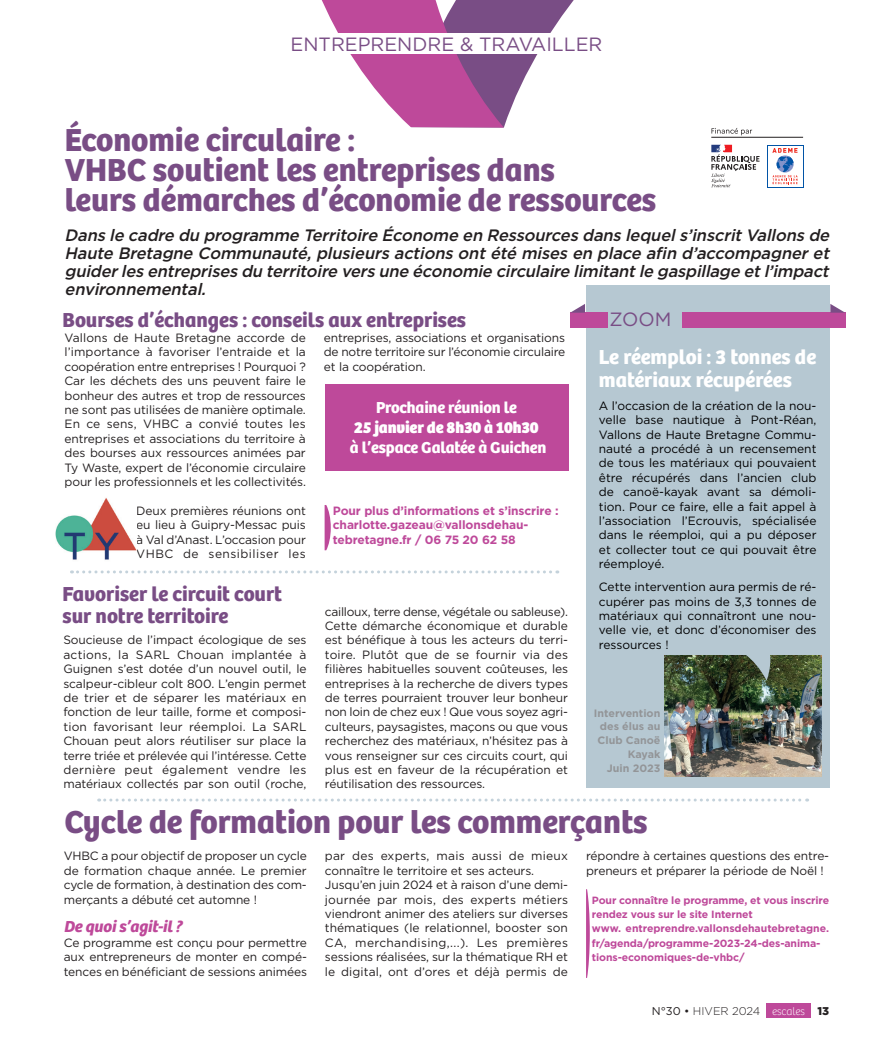
<style>
.page{position:relative;width:893px;height:1063px;background:#fff}
.page>*{position:absolute;margin:0;border:0;box-sizing:border-box;transform-origin:0 0}
.t1{font:700 33px/30px "Bree";color:#794d85}
.t2{font:700 21px/22.5px "Bree";color:#794d85}
.t3{font:700 21px/22.5px "Bree";color:#fff}
.t4{font:19.2px "Gotham";color:#794d85}
.t5{font:italic 500 16.5px/18px "Gotham";color:#231f20;text-align:justify}
.t6{font:700 16.5px "Bree";letter-spacing:-.01em;color:#fff}
.t7{font:800 16.5px "Bree";letter-spacing:-.01em;color:#fff}
.t8{font:italic 700 16.5px "Bree";letter-spacing:-.01em;color:#be499a}
.t9{font:12px/14.4px "Gotham";letter-spacing:-.01em;color:#231f20;text-align:justify}
.t10{font:12px/14.4px "Gotham";color:#000001;text-align:justify}
.t11{font:700 12px/14.4px "Gotham";letter-spacing:-.01em;color:#be499a}
.t12{font:300 11.25px "Gotham";color:#231f20}
.t13{font:700 10.65px/13.8px "Gotham";color:#939598;text-align:right}
.t14{font:700 10.5px/14.4px "Gotham";letter-spacing:-.01em;color:#be499a}
.s1{font-weight:400}
.s2{font-family:"Bree";font-weight:100;color:#fff}
.s3{font-weight:900}
</style>
<div class="page">
<div style="left:767px;top:1003px;width:44px;height:15px;background:#be499a"></div>
<svg style="left:504px;top:0;width:70px;height:127px"></svg>
<svg style="left:321px;top:0;width:183px;height:128px"></svg>
<div style="left:278px;top:33px;width:337px;height:20px;background:#fff"></div>
<div style="left:586px;top:286px;width:243px;height:502px;background:#b6c8d2"></div>
<div style="left:570px;top:313px;width:37px;height:15px;background:#be499a"></div>
<svg style="left:570px;top:304px;width:15px;height:9px"></svg>
<div style="left:682px;top:313px;width:163px;height:15px;background:#be499a"></div>
<svg style="left:830px;top:304px;width:15px;height:9px"></svg>
<div style="left:325px;top:385px;width:243px;height:86px;background:#be499a"></div>
<svg style="left:325px;top:505px;width:6px;height:45px"></svg>
<img style="left:55px;top:498px;width:81px;height:62px">
<svg style="left:711px;top:128px;width:41px;height:7px"></svg>
<hr style="left:711px;top:137px;width:92px;height:1px;background:#231f20">
<svg style="left:711px;top:145px;width:48px;height:42px"></svg>
<svg style="left:767px;top:145px;width:36px;height:42px"></svg>
<div style="left:768px;top:146px;width:34px;height:41px;background:#fff"></div>
<svg style="left:772px;top:148px;width:26px;height:36px"></svg>
<svg style="left:71px;top:570px;width:487px;height:3px"></svg>
<img style="left:665px;top:655px;width:156px;height:121px">
<svg style="left:746px;top:655px;width:25px;height:26px"></svg>
<svg style="left:99px;top:799px;width:709px;height:3px"></svg>
<svg style="left:586px;top:889px;width:4px;height:89px"></svg>
<h3 class="t4" style="left:290px;top:31px;width:313px">ENTREPRENDRE &amp; TRAVAILLER</h3>
<h1 class="t1" style="left:65px;top:125px;width:593px">Économie circulaire :<br>VHBC soutient les entreprises dans<br>leurs démarches d’économie de ressources</h1>
<p class="t5" style="left:65px;top:226px;width:771px">Dansle cadre du programme Territoire Économe en Ressourcesdanslequels’inscritVallonsde Haute Bretagne Communauté,plusieursactionsontété misesen place afin d’accompagneret guiderlesentreprisesdu territoire versune économie circulaire limitantle gaspillage etl’impact environnemental.</p>
<h2 class="t2" style="left:63px;top:309px;width:405px">Bourses d’échanges : conseils aux entreprises</h2>
<h3 class="t4" style="left:609px;top:307px;width:63px">ZOOM</h3>
<p class="t9" style="left:65px;top:330px;width:243px">Vallons de Haute Bretagne accorde de l’importance à favoriser l’entraide et la coopération entre entreprises ! Pourquoi ?<br>Car les déchets des uns peuvent faire le bonheur des autres et trop de ressources ne sont pas utilisées de manière optimale.<br>En ce sens, VHBC a convié toutes les entreprises et associations du territoire à des bourses aux ressources animées par Ty Waste, expert de l’économie circulaire pour les professionnels et les collectivités.</p>
<p class="t9" style="left:136px;top:503px;width:171px">Deux premières réunions ont eu lieu à Guipry-Messac puis à Val d’Anast. L’occasion pour VHBC de sensibiliser les</p>
<h2 class="t2" style="left:63px;top:583px;width:221px">Favoriser le circuit court sur notre territoire</h2>
<p class="t9" style="left:324px;top:330px;width:243px">entreprises, associations et organisations de notre territoire sur l’économie circulaire et la coopération.</p>
<h2 class="t3" style="left:599px;top:346px;width:219px">Le réemploi : 3 tonnes de matériaux récupérées</h2>
<p class="t10" style="left:599px;top:398px;width:219px">A l’occasion de la création de la nou&shy;velle base nautique à Pont-Réan, Vallons de Haute Bretagne Commu&shy;nauté a procédé à un recensement de tous les matériaux qui pouvaient être récupérés dans l’ancien club de canoë-kayak avant sa démoli&shy;tion. Pour ce faire, elle a fait appel à l’association l’Ecrouvis, spécialisée dans le réemploi, qui a pu déposer et collecter tout ce qui pouvait être réemployé.</p>
<p class="t10" style="left:599px;top:579px;width:219px">Cette intervention aura permis de ré&shy;cupérer pas moins de 3,3 tonnes de matériaux qui connaîtront une nou&shy;velle vie, et donc d’économiser des ressources !</p>
<h3 class="t6" style="left:376px;top:398px;width:142px">Prochaine réunion le</h3>
<h3 class="t7" style="left:354px;top:418px;width:186px">25 janvier de 8h30 à 10h30</h3>
<h3 class="t6" style="left:350px;top:438px;width:198px">à l’espace Galatée à Guichen</h3>
<p class="t11" style="left:333px;top:503px;width:227px">Pour plus d’informations et s’inscrire : charlotte.gazeau@vallonsdehau&shy;tebretagne.fr / 06 75 20 62 58</p>
<p class="t9" style="left:325px;top:604px;width:245px">cailloux, terre dense, végétale ou sableuse).<br>Cette démarche économique et durable est bénéfique à tous les acteurs du terri&shy;toire. Plutôt que de se fournir via des filières habituelles souvent coûteuses, les entreprises à la recherche de divers types de terres pourraient trouver leur bonheur non loin de chez eux ! Que vous soyez agri&shy;culteurs, paysagistes, maçons ou que vous recherchez des matériaux, n’hésitez pas à vous renseigner sur ces circuits court, qui plus est en faveur de la récupération et réutilisation des ressources.</p>
<p class="t9" style="left:63px;top:633px;width:245px">Soucieuse de l’impact écologique de ses actions, la SARL Chouan implantée à Guignen s’est dotée d’un nouvel outil, le scalpeur-cibleur colt 800. L’engin permet de trier et de séparer les matériaux en fonction de leur taille, forme et composi&shy;tion favorisant leur réemploi. La SARL Chouan peut alors réutiliser sur place la terre triée et prélevée qui l’intéresse. Cette dernière peut également vendre les matériaux collectés par son outil (roche,</p>
<p class="t13" style="left:594px;top:706px;width:68px">Intervention des élus au<br>Club Canoë<br>Kayak<br>Juin 2023</p>
<h1 class="t1" style="left:64px;top:807px;width:585px">Cycle de formation pour les commerçants</h1>
<p class="t9" style="left:64px;top:849px;width:245px">VHBC a pour objectif de proposer un cycle de formation chaque année. Le premier cycle de formation, à destination des com&shy;merçants a débuté cet automne !</p>
<h3 class="t8" style="left:64px;top:917px;width:120px">De quoi s’agit-il ?</h3>
<p class="t9" style="left:64px;top:935px;width:245px">Ce programme est conçu pour permettre aux entrepreneurs de monter en compé&shy;tences en bénéficiant de sessions animées</p>
<p class="t9" style="left:325px;top:849px;width:245px;text-align:left">par des experts, mais aussi de mieux connaître le territoire et ses acteurs.<br>Jusqu’en juin 2024 et à raison d’une demi&shy;journée par mois, des experts métiers viendront animer des ateliers sur diverses thématiques (le relationnel, booster son CA, merchandising,...). Les premières sessions réalisées, sur la thématique RH et le digital, ont d’ores et déjà permis de</p>
<p class="t9" style="left:586px;top:849px;width:245px">répondre à certaines questions des entre&shy;preneurs et préparer la période de Noël !</p>
<p class="t14" style="left:592px;top:893px;width:239px">Pour connaître le programme, et vous inscrire rendez vous sur le site Internet<br>www. entreprendre.vallonsdehautebretagne. fr/agenda/programme-2023-24-des-anima&shy;tions-economiques-de-vhbc/</p>
<p class="t12" style="left:652px;top:1004px;width:179px"><span class="s1">N°30 •</span> HIVER 2024 <span class="s2">escales</span> <span class="s3">13</span></p>
</div>
